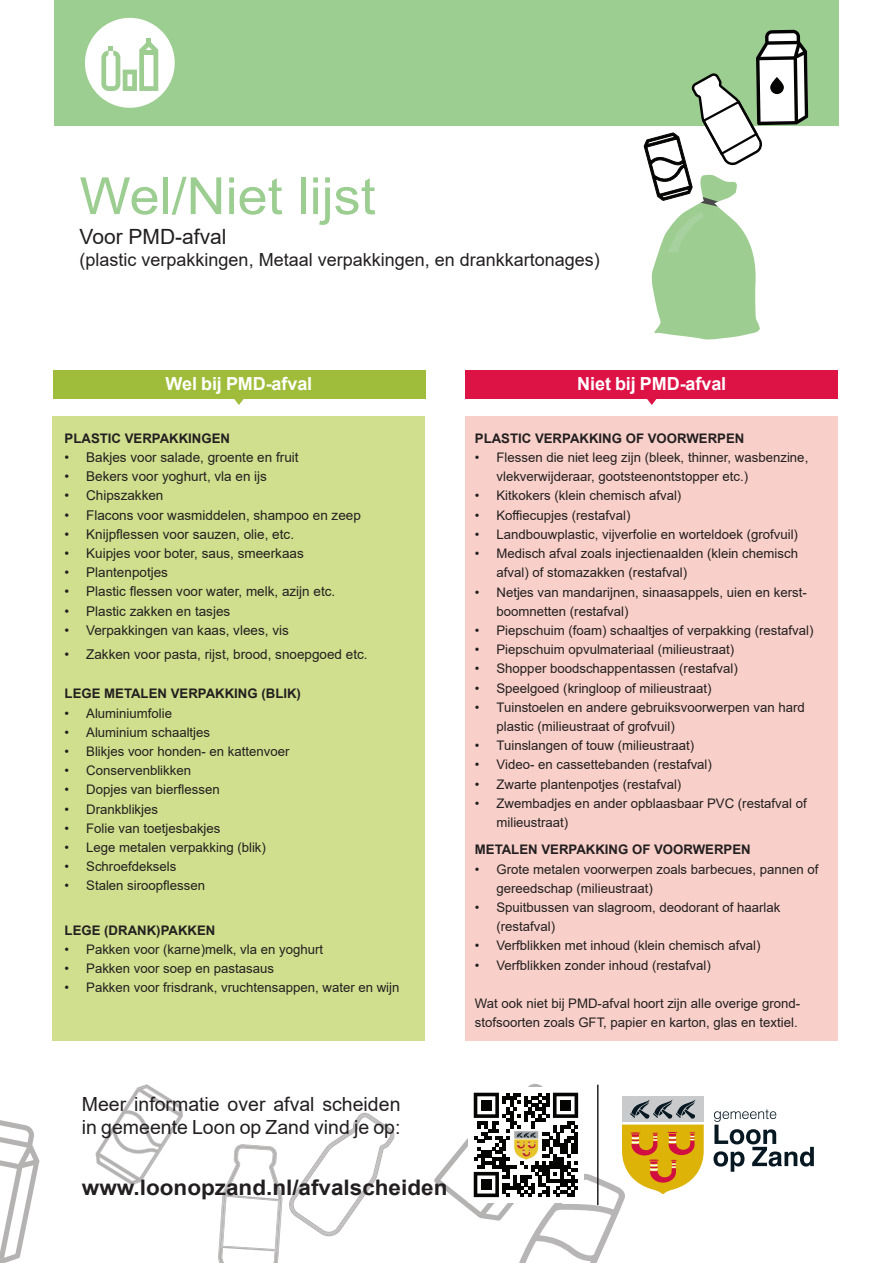
<style>
.page{position:relative;width:893px;height:1263px;background:#fff}
.page>*{position:absolute;margin:0;border:0;box-sizing:border-box;transform-origin:0 0}
.t1{font:51.3px "Arial";color:#9ccd91;scale:1.05 1}
.t2{font:700 21.3px "Arial";color:#231f20;scale:1.05 1}
.t3{font:21px "Arial";color:#231f20}
.t4{font:19.5px/23.4px "Arial";color:#231f20}
.t5{font:18px "Arial";color:#231f20}
.t6{font:700 18px "Arial";letter-spacing:-.005em;color:#fff}
.t7{font:13.5px "Arial";color:#231f20}
.t8{font:13.2px/19.2px "Arial";color:#231f20}
.t9{font:700 13.2px "Arial";color:#231f20}
</style>
<div class="page">
<svg style="left:289px;top:1113px;width:106px;height:123px"></svg>
<svg style="left:96px;top:1084px;width:87px;height:101px"></svg>
<svg style="left:218px;top:1144px;width:65px;height:119px"></svg>
<svg style="left:0;top:1120px;width:39px;height:143px"></svg>
<div style="left:54px;top:0;width:784px;height:126px;background:#9ccd91"></div>
<svg style="left:713px;top:1109px;width:101px;height:63px"></svg>
<svg style="left:434px;top:1084px;width:270px;height:179px"></svg>
<div style="left:481px;top:1179px;width:11px;height:11px;background:#040503"></div>
<img style="left:511px;top:1129px;width:30px;height:31px">
<div style="left:85px;top:18px;width:90px;height:90px;background:#fff;border-radius:50%"></div>
<svg style="left:101px;top:39px;width:57px;height:52px"></svg>
<svg style="left:644px;top:30px;width:164px;height:310px"></svg>
<div style="left:53px;top:416px;width:372px;height:625px;background:#d0df8d"></div>
<svg style="left:234px;top:399px;width:10px;height:6px"></svg>
<div style="left:53px;top:370px;width:372px;height:29px;background:#9fbd3a"></div>
<div style="left:465px;top:416px;width:373px;height:625px;background:#f8d0c9"></div>
<svg style="left:647px;top:399px;width:10px;height:6px"></svg>
<div style="left:466px;top:370px;width:372px;height:29px;background:#dd1245"></div>
<h1 class="t1" style="left:80px;top:161px;width:283px">Wel/Niet lijst</h1>
<h3 class="t3" style="left:80px;top:222px;width:149px">Voor PMD-afval</h3>
<h3 class="t5" style="left:80px;top:247px;width:522px">(plastic verpakkingen, Metaal verpakkingen, en drankkartonages)</h3>
<h3 class="t6" style="left:166px;top:371px;width:148px">Wel bij PMD-afval</h3>
<p class="t9" style="left:65px;top:429px;width:167px">PLASTIC VERPAKKINGEN</p>
<p class="t7" style="left:65px;top:448px;width:235px">• Bakjes voor salade, groente en fruit</p>
<p class="t7" style="left:65px;top:467px;width:204px">• Bekers voor yoghurt, vla en ijs</p>
<p class="t7" style="left:65px;top:486px;width:100px">• Chipszakken</p>
<p class="t7" style="left:65px;top:506px;width:298px">• Flacons voor wasmiddelen, shampoo en zeep</p>
<p class="t7" style="left:65px;top:525px;width:231px">• Knijpflessen voor sauzen, olie, etc.</p>
<p class="t7" style="left:65px;top:544px;width:241px">• Kuipjes voor boter, saus, smeerkaas</p>
<p class="t7" style="left:65px;top:563px;width:105px">• Plantenpotjes</p>
<p class="t7" style="left:65px;top:582px;width:272px">• Plastic flessen voor water, melk, azijn etc.</p>
<p class="t7" style="left:65px;top:602px;width:167px">• Plastic zakken en tasjes</p>
<p class="t7" style="left:65px;top:621px;width:226px">• Verpakkingen van kaas, vlees, vis</p>
<p class="t7" style="left:65px;top:645px;width:304px">• Zakken voor pasta, rijst, brood, snoepgoed etc.</p>
<p class="t9" style="left:65px;top:684px;width:238px">LEGE METALEN VERPAKKING (BLIK)</p>
<p class="t8" style="left:65px;top:703px;width:109px">• Aluminiumfolie</p>
<p class="t8" style="left:65px;top:722px;width:147px">• Aluminium schaaltjes</p>
<p class="t8" style="left:65px;top:742px;width:226px">• Blikjes voor honden- en kattenvoer</p>
<p class="t8" style="left:65px;top:761px;width:128px">• Conservenblikken</p>
<p class="t8" style="left:65px;top:780px;width:157px">• Dopjes van bierflessen</p>
<p class="t8" style="left:65px;top:799px;width:95px">• Drankblikjes</p>
<p class="t8" style="left:65px;top:818px;width:157px">• Folie van toetjesbakjes</p>
<p class="t8" style="left:65px;top:838px;width:203px">• Lege metalen verpakking (blik)</p>
<p class="t8" style="left:65px;top:857px;width:113px">• Schroefdeksels</p>
<p class="t8" style="left:65px;top:876px;width:142px">• Stalen siroopflessen</p>
<p class="t9" style="left:65px;top:921px;width:152px">LEGE (DRANK)PAKKEN</p>
<p class="t8" style="left:65px;top:939px;width:260px">• Pakken voor (karne)melk, vla en yoghurt</p>
<p class="t8" style="left:65px;top:959px;width:211px">• Pakken voor soep en pastasaus</p>
<p class="t8" style="left:65px;top:978px;width:336px">• Pakken voor frisdrank, vruchtensappen, water en wijn</p>
<h3 class="t4" style="left:82px;top:1092px;width:320px">Meer informatie over afval scheiden in gemeente Loon op Zand vind je op:</h3>
<h2 class="t2" style="left:82px;top:1172px;width:350px">www.loonopzand.nl/afvalscheiden</h2>
<h3 class="t6" style="left:577px;top:371px;width:150px">Niet bij PMD-afval</h3>
<p class="t9" style="left:475px;top:429px;width:271px">PLASTIC VERPAKKING OF VOORWERPEN</p>
<p class="t8" style="left:496px;top:448px;width:313px;text-indent:-22px">• Flessen die niet leeg zijn (bleek, thinner, wasbenzine, vlekverwijderaar, gootsteenontstopper etc.)</p>
<p class="t8" style="left:475px;top:486px;width:208px">• Kitkokers (klein chemisch afval)</p>
<p class="t8" style="left:475px;top:505px;width:157px">• Koffiecupjes (restafval)</p>
<p class="t8" style="left:475px;top:524px;width:325px">• Landbouwplastic, vijverfolie en worteldoek (grofvuil)</p>
<p class="t8" style="left:496px;top:544px;width:303px;text-indent:-22px">• Medisch afval zoals injectienaalden (klein chemisch afval) of stomazakken (restafval)</p>
<p class="t8" style="left:496px;top:582px;width:312px;text-indent:-22px">• Netjes van mandarijnen, sinaasappels, uien en kerst&shy;boomnetten (restafval)</p>
<p class="t8" style="left:475px;top:621px;width:340px">• Piepschuim (foam) schaaltjes of verpakking (restafval)</p>
<p class="t8" style="left:475px;top:640px;width:261px">• Piepschuim opvulmateriaal (milieustraat)</p>
<p class="t8" style="left:475px;top:659px;width:264px">• Shopper boodschappentassen (restafval)</p>
<p class="t8" style="left:475px;top:678px;width:238px">• Speelgoed (kringloop of milieustraat)</p>
<p class="t8" style="left:496px;top:697px;width:310px;text-indent:-22px">• Tuinstoelen en andere gebruiksvoorwerpen van hard plastic (milieustraat of grofvuil)</p>
<p class="t8" style="left:475px;top:736px;width:221px">• Tuinslangen of touw (milieustraat)</p>
<p class="t8" style="left:475px;top:755px;width:239px">• Video- en cassettebanden (restafval)</p>
<p class="t8" style="left:475px;top:774px;width:208px">• Zwarte plantenpotjes (restafval)</p>
<p class="t8" style="left:496px;top:793px;width:312px;text-indent:-22px">• Zwembadjes en ander opblaasbaar PVC (restafval of milieustraat)</p>
<p class="t9" style="left:475px;top:840px;width:277px">METALEN VERPAKKING OF VOORWERPEN</p>
<p class="t8" style="left:496px;top:859px;width:324px;text-indent:-22px">• Grote metalen voorwerpen zoals barbecues, pannen of gereedschap (milieustraat)</p>
<p class="t8" style="left:496px;top:897px;width:285px;text-indent:-22px">• Spuitbussen van slagroom, deodorant of haarlak (restafval)</p>
<p class="t8" style="left:475px;top:936px;width:287px">• Verfblikken met inhoud (klein chemisch afval)</p>
<p class="t8" style="left:475px;top:955px;width:237px">• Verfblikken zonder inhoud (restafval)</p>
<p class="t8" style="left:475px;top:994px;width:327px">Wat ook niet bij PMD-afval hoort zijn alle overige grond&shy;stofsoorten zoals GFT, papier en karton, glas en textiel.</p>
</div>
